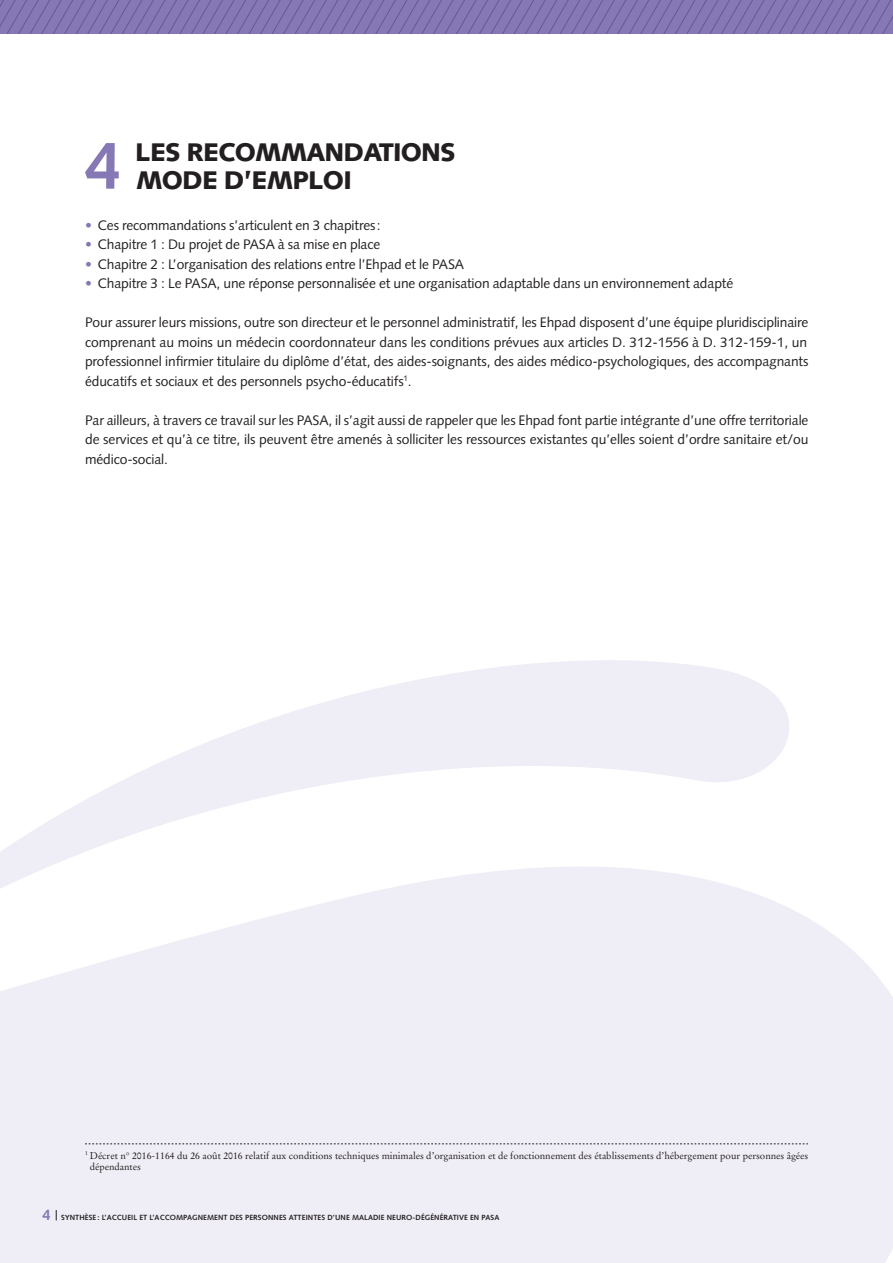
<style>
.page{position:relative;width:893px;height:1263px;background:#fff}
.page>*{position:absolute;margin:0;border:0;box-sizing:border-box;transform-origin:0 0}
.t1{font:700 66.9px "Syntax LT Std";color:#8677b5}
.t2{font:900 25.5px/28.5px "Syntax LT Std";letter-spacing:-.03em;color:#231f20}
.t3{font:700 15px "Syntax LT Std";color:#8677b5}
.t4{font:13.8px/19.5px "Syntax LT Std";letter-spacing:-.01em;color:#231f20;text-align:justify}
.t5{font:9.75px/11.2px "Stempel Garamond LT Std";letter-spacing:-.005em;color:#231f20}
.t6{font:700 7.5px "Syntax LT Std";letter-spacing:.01em;color:#231f20}
.s1{color:#8677b5}
</style>
<div class="page">
<svg style="left:0;top:0;width:893px;height:34px"></svg>
<div style="left:0;top:901px;width:893px;height:362px;background:#efedf6"></div>
<svg style="left:0;top:660px;width:789px;height:241px"></svg>
<svg style="left:85px;top:1143px;width:723px;height:1px"></svg>
<h1 class="t1" style="left:85px;top:127px;width:39px">4</h1>
<h2 class="t2" style="left:135px;top:137px;width:322px">LES RECOMMANDATIONS<br>MODE D’EMPLOI</h2>
<p class="t4" style="left:85px;top:215px;width:297px"><span class="s1">•</span> Ces recommandations s’articulent en 3 chapitres:</p>
<p class="t4" style="left:85px;top:235px;width:297px"><span class="s1">•</span> Chapitre 1 : Du projet de PASA à sa mise en place</p>
<p class="t4" style="left:85px;top:254px;width:380px"><span class="s1">•</span> Chapitre 2 : L’organisation des relations entre l’Ehpad et le PASA</p>
<p class="t4" style="left:85px;top:274px;width:650px"><span class="s1">•</span> Chapitre 3 : Le PASA, une réponse personnalisée et une organisation adaptable dans un environnement adapté</p>
<p class="t4" style="left:85px;top:313px;width:725px">Pour assurer leurs missions, outre son directeur et le personnel administratif, les Ehpad disposent d’une équipe pluridisciplinaire comprenant au moins un médecin coordonnateur dans les conditions prévues aux articles D. 312-1556 à D. 312-159-1, un professionnel infirmier titulaire du diplôme d’état, des aides-soignants, des aides médico-psychologiques, des accompagnants éducatifs et sociaux et des personnels psycho-éducatifs<sup>1</sup>.</p>
<p class="t4" style="left:85px;top:410px;width:725px">Par ailleurs, à travers ce travail sur les PASA, il s’agit aussi de rappeler que les Ehpad font partie intégrante d’une offre territoriale de services et qu’à ce titre, ils peuvent être amenés à solliciter les ressources existantes qu’elles soient d’ordre sanitaire et/ou médico-social.</p>
<p class="t5" style="left:90px;top:1150px;width:720px;text-indent:-5px"><sup>1</sup> Décret n° 2016-1164 du 26 août 2016 relatif aux conditions techniques minimales d’organisation et de fonctionnement des établissements d’hébergement pour personnes âgées dépendantes</p>
<p class="t3" style="left:43px;top:1207px;width:10px">4</p>
<p class="t6" style="left:61px;top:1213px;width:440px">SYNTHÈSE : L’ACCUEIL ET L’ACCOMPAGNEMENT DES PERSONNES ATTEINTES D’UNE MALADIE NEURO-DÉGÉNÉRATIVE EN PASA</p>
</div>
